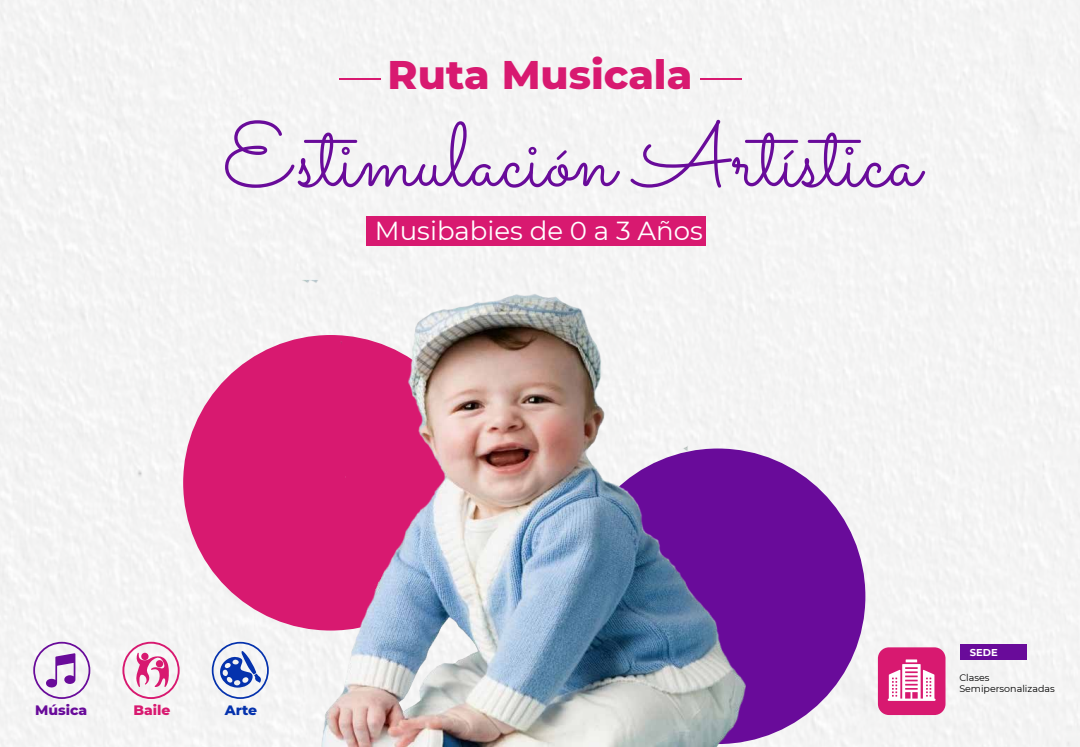
<style>
.page{position:relative;width:1080px;height:747px;background:#fff}
.page>*{position:absolute;margin:0;border:0;box-sizing:border-box;transform-origin:0 0}
.t1{font:90.1px "Sacramento";color:#690b9a}
.t2{font:800 40.8px "Montserrat";color:#d81970}
.t3{font:26px "Montserrat";color:#fff}
.t4{font:800 13.9px "Montserrat";color:#690b9a}
.t5{font:800 13.9px "Montserrat";color:#d81970}
.t6{font:800 13.9px "Montserrat";color:#0532ad}
.t7{font:700 9.9px "Montserrat";color:#fff}
.t8{font:9.5px/11.4px "Montserrat";color:#000}
</style>
<div class="page">
<div style="left:0;top:0;width:1080px;height:746px;background:#f4f4f4"></div>
<div style="left:183px;top:335px;width:295px;height:295px;background:#d81970;border-radius:50%"></div>
<div style="left:570px;top:448px;width:295px;height:295px;background:#690b9a;border-radius:50%"></div>
<div style="left:367px;top:216px;width:339px;height:30px;background:#d81970"></div>
<hr style="left:700px;top:78px;width:41px;height:1px;background:#d81970">
<hr style="left:340px;top:78px;width:41px;height:1px;background:#d81970">
<svg style="left:136px;top:652px;width:33px;height:34px"></svg>
<svg style="left:141px;top:652px;width:8px;height:7px"></svg>
<svg style="left:156px;top:659px;width:7px;height:8px"></svg>
<svg style="left:218px;top:650px;width:43px;height:37px"></svg>
<svg style="left:45px;top:652px;width:30px;height:35px"></svg>
<div style="left:33px;top:641px;width:57px;height:57px;border:2px solid #690b9a;border-radius:50%"></div>
<div style="left:122px;top:641px;width:58px;height:57px;border:2px solid #d81970;border-radius:50%"></div>
<div style="left:212px;top:641px;width:57px;height:57px;border:2px solid #0532ad;border-radius:50%"></div>
<div style="left:960px;top:644px;width:67px;height:16px;background:#690b9a"></div>
<div style="left:878px;top:647px;width:68px;height:67px;background:#d81970;border-radius:11px"></div>
<svg style="left:887px;top:659px;width:49px;height:41px"></svg>
<img style="left:296px;top:279px;width:541px;height:467px">
<h2 class="t2" style="left:388px;top:44px;width:306px">Ruta Musicala</h2>
<h1 class="t1" style="left:222px;top:101px;width:699px">Estimulación Artística</h1>
<h3 class="t3" style="left:375px;top:212px;width:329px">Musibabies de 0 a 3 Años</h3>
<h3 class="t4" style="left:35px;top:699px;width:54px">Música</h3>
<h3 class="t5" style="left:133px;top:699px;width:39px">Baile</h3>
<h3 class="t6" style="left:225px;top:699px;width:34px">Arte</h3>
<p class="t7" style="left:970px;top:645px;width:29px">SEDE</p>
<p class="t8" style="left:959px;top:670px;width:97px">Clases<br>Semipersonalizadas</p>
</div>
